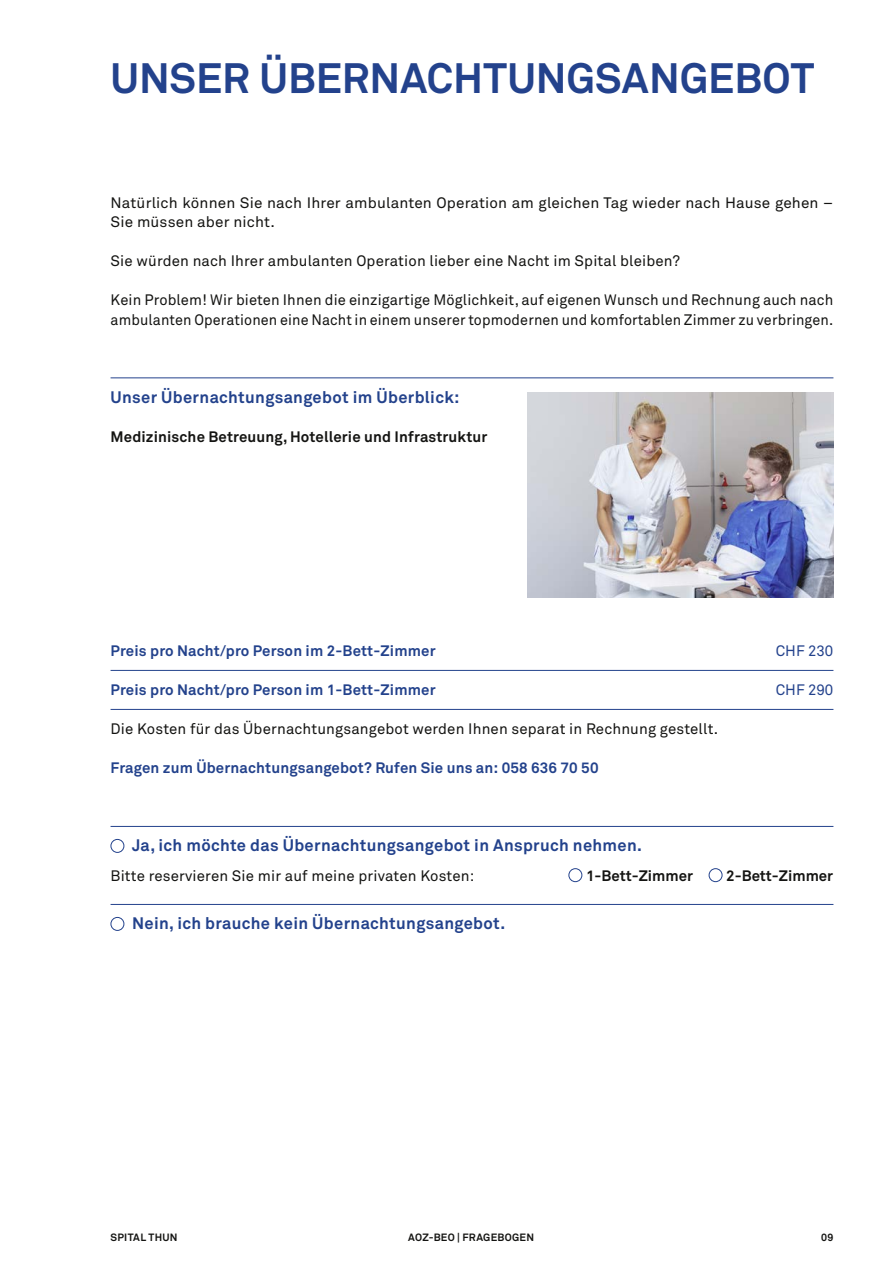
<style>
.page{position:relative;width:893px;height:1263px;background:#fff}
.page>*{position:absolute;margin:0;border:0;box-sizing:border-box;transform-origin:0 0}
.t1{font:700 42px "Akkurat";letter-spacing:-.005em;color:#23428c}
.t2{font:700 16.5px "Akkurat";letter-spacing:.02em;color:#23428c}
.t3{font:15px/19.5px "Akkurat";letter-spacing:.01em;color:#141412}
.t4{font:700 15px "Akkurat";letter-spacing:.01em;color:#23428c}
.t5{font:700 15px "Akkurat";letter-spacing:.01em;color:#141412}
.t6{font:15px "Akkurat";color:#23428c}
.t7{font:700 10.5px "Akkurat";letter-spacing:.025em;color:#141412}
</style>
<div class="page">
<div style="left:111px;top:839px;width:13px;height:14px;border:1px solid #23428c;border-radius:50%"></div>
<div style="left:568px;top:868px;width:14px;height:14px;border:1px solid #23428c;border-radius:50%"></div>
<div style="left:709px;top:868px;width:13px;height:14px;border:1px solid #23428c;border-radius:50%"></div>
<div style="left:111px;top:917px;width:13px;height:14px;border:1px solid #23428c;border-radius:50%"></div>
<hr style="left:111px;top:377px;width:722px;height:1px;background:#23428c">
<hr style="left:111px;top:670px;width:722px;height:1px;background:#23428c">
<hr style="left:111px;top:826px;width:722px;height:1px;background:#23428c">
<hr style="left:111px;top:904px;width:722px;height:1px;background:#23428c">
<hr style="left:111px;top:709px;width:722px;height:1px;background:#23428c">
<img style="left:527px;top:393px;width:306px;height:204px">
<h1 class="t1" style="left:111px;top:52px;width:705px">UNSER ÜBERNACHTUNGSANGEBOT</h1>
<p class="t3" style="left:111px;top:193px;width:724px">Natürlich können Sie nach Ihrer ambulanten Operation am gleichen Tag wieder nach Hause gehen –<br>Sie müssen aber nicht.</p>
<p class="t3" style="left:111px;top:252px;width:571px">Sie würden nach Ihrer ambulanten Operation lieber eine Nacht im Spital bleiben?</p>
<p class="t3" style="left:111px;top:291px;width:724px">Kein Problem! Wir bieten Ihnen die einzigartige Möglichkeit, auf eigenen Wunsch und Rechnung auch nach ambulanten Operationen eine Nacht in einem unserer topmodernen und komfortablen Zimmer zu verbringen.</p>
<p class="t2" style="left:111px;top:386px;width:350px">Unser Übernachtungsangebot im Überblick:</p>
<p class="t5" style="left:111px;top:427px;width:378px">Medizinische Betreuung, Hotellerie und Infrastruktur</p>
<p class="t4" style="left:111px;top:641px;width:327px">Preis pro Nacht/pro Person im 2-Bett-Zimmer</p>
<p class="t6" style="left:776px;top:642px;width:59px">CHF 230</p>
<p class="t4" style="left:111px;top:680px;width:327px">Preis pro Nacht/pro Person im 1-Bett-Zimmer</p>
<p class="t6" style="left:776px;top:681px;width:59px">CHF 290</p>
<p class="t3" style="left:111px;top:720px;width:609px">Die Kosten für das Übernachtungsangebot werden Ihnen separat in Rechnung gestellt.</p>
<p class="t4" style="left:111px;top:758px;width:489px">Fragen zum Übernachtungsangebot? Rufen Sie uns an: 058 636 70 50</p>
<p class="t2" style="left:132px;top:835px;width:511px">Ja, ich möchte das Übernachtungsangebot in Anspruch nehmen.</p>
<p class="t3" style="left:111px;top:866px;width:365px">Bitte reservieren Sie mir auf meine privaten Kosten:</p>
<p class="t5" style="left:586px;top:866px;width:109px">1-Bett-Zimmer</p>
<p class="t5" style="left:726px;top:866px;width:109px">2-Bett-Zimmer</p>
<p class="t2" style="left:132px;top:913px;width:374px">Nein, ich brauche kein Übernachtungsangebot.</p>
<p class="t7" style="left:111px;top:1230px;width:69px">SPITAL THUN</p>
<p class="t7" style="left:408px;top:1230px;width:127px">AOZ-BEO | FRAGEBOGEN</p>
<p class="t7" style="left:821px;top:1230px;width:14px">09</p>
</div>
